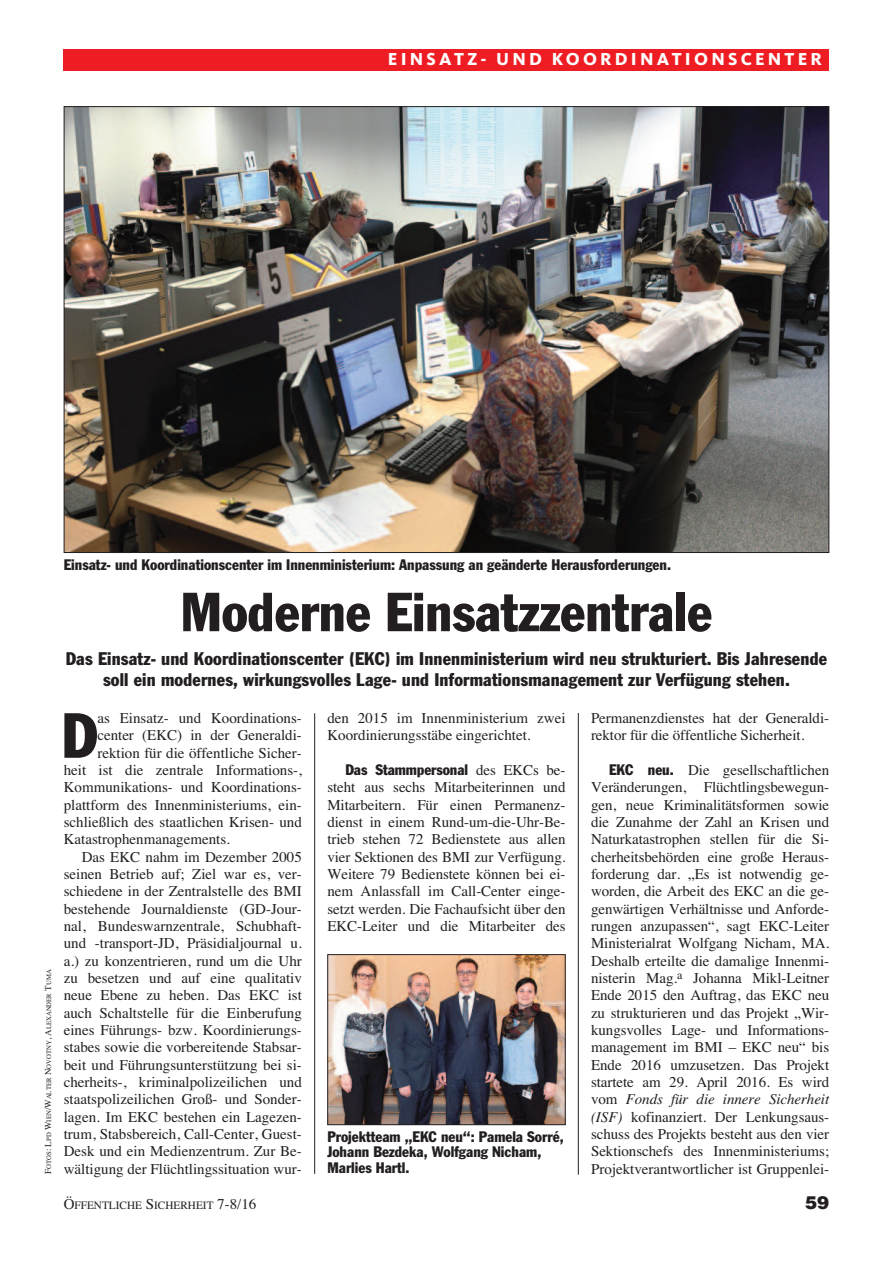
<style>
.page{position:relative;width:893px;height:1263px;background:#fff}
.page>*{position:absolute;margin:0;border:0;box-sizing:border-box;transform-origin:0 0}
.t1{font:condensed 62.55px "Franklin Gothic";color:#231f20}
.t2{font:condensed 54px "Franklin Gothic";color:#231f20}
.t3{font:condensed 18px/21.6px "Franklin Gothic";letter-spacing:.01em;color:#231f20;text-align:center}
.t4{font:800 18px "Kievit";letter-spacing:.175em;color:#fff}
.t5{font:900 18px "Helvetica";color:#231f20}
.t6{font:15px/17.4px "Times";color:#231f20}
.t7{font:condensed 15px/15.8px "Franklin Gothic";color:#231f20}
.t8{font:11.25px "Times";color:#231f20}
.t9{font:6.75px "Times";color:#231f20}
.s1{font-size:9px}
.s2{font-family:"Times";font-stretch:normal}
.s3{font-family:"Franklin Gothic";font-stretch:condensed}
.s4{font-style:italic}
.s5{font-size:15px}
</style>
<div class="page">
<hr style="left:314px;top:713px;width:1px;height:461px;background:#231f20">
<div style="left:64px;top:49px;width:765px;height:21px;background:#ee1d23"></div>
<hr style="left:578px;top:713px;width:1px;height:462px;background:#231f20">
<img style="left:66px;top:108px;width:761px;height:443px">
<img style="left:329px;top:956px;width:235px;height:167px">
<div style="left:327px;top:954px;width:239px;height:171px;border:1px solid #231f20"></div>
<p class="t4" style="left:388px;top:53px;width:436px">EINSATZ- UND KOORDINATIONSCENTER</p>
<p class="t9" style="left:45px;top:1174px;width:206px;rotate:-90deg"><span class="s1">F</span>otos<span class="s1">: L</span>pd <span class="s1">W</span>ien<span class="s1">/W</span>aLter <span class="s1">n</span>ovotny<span class="s1">, a</span>Lexander <span class="s1">t</span>uma</p>
<p class="t7" style="left:64px;top:557px;width:609px">Einsatz- und Koordinationscenter im Innenministerium: Anpassung an geänderte Herausforderungen.</p>
<h2 class="t2" style="left:181px;top:593px;width:533px">Moderne Einsatzzentrale</h2>
<p class="t3" style="left:66px;top:649px;width:763px">Das Einsatz- und Koordinationscenter (EKC) im Innenministerium wird neu strukturiert. Bis Jahresende soll ein modernes, wirkungsvolles Lage- und Informationsmanagement zur Verfügung stehen.</p>
<h1 class="t1" style="left:62px;top:713px;width:37px">D</h1>
<p class="t6" style="left:97px;top:709px;width:206px">as einsatz- und Koordinations-</p>
<p class="t6" style="left:97px;top:726px;width:206px">center (eKc) in der Generaldi-</p>
<p class="t6" style="left:97px;top:744px;width:206px">rektion für die öffentliche sicher-</p>
<p class="t6" style="left:64px;top:761px;width:240px">heit ist die zentrale informations-,</p>
<p class="t6" style="left:64px;top:778px;width:240px">Kommunikations- und Koordinations-</p>
<p class="t6" style="left:64px;top:796px;width:240px">plattform des innenministeriums, ein-</p>
<p class="t6" style="left:64px;top:813px;width:240px">schließlich des staatlichen Krisen- und</p>
<p class="t6" style="left:64px;top:830px;width:168px">Katastrophenmanagements.</p>
<p class="t6" style="left:82px;top:848px;width:222px">das eKc nahm im dezember 2005</p>
<p class="t6" style="left:64px;top:865px;width:240px">seinen Betrieb auf; Ziel war es, ver-</p>
<p class="t6" style="left:64px;top:882px;width:240px">schiedene in der Zentralstelle des Bmi</p>
<p class="t6" style="left:64px;top:900px;width:240px">bestehende Journaldienste (Gd-Jour-</p>
<p class="t6" style="left:64px;top:917px;width:240px">nal, Bundeswarnzentrale, schubhaft-</p>
<p class="t6" style="left:64px;top:934px;width:240px">und -transport-Jd, präsidialjournal u.</p>
<p class="t6" style="left:64px;top:952px;width:240px">a.) zu konzentrieren, rund um die uhr</p>
<p class="t6" style="left:64px;top:969px;width:240px">zu besetzen und auf eine qualitativ</p>
<p class="t6" style="left:64px;top:986px;width:240px">neue ebene zu heben. das eKc ist</p>
<p class="t6" style="left:64px;top:1004px;width:240px">auch schaltstelle für die einberufung</p>
<p class="t6" style="left:64px;top:1021px;width:240px">eines Führungs- bzw. Koordinierungs-</p>
<p class="t6" style="left:64px;top:1038px;width:240px">stabes sowie die vorbereitende stabsar-</p>
<p class="t6" style="left:64px;top:1056px;width:240px">beit und Führungsunterstützung bei si-</p>
<p class="t6" style="left:64px;top:1073px;width:240px">cherheits-, kriminalpolizeilichen und</p>
<p class="t6" style="left:64px;top:1090px;width:240px">staatspolizeilichen Groß- und sonder-</p>
<p class="t6" style="left:64px;top:1108px;width:240px">lagen. im eKc bestehen ein Lagezen-</p>
<p class="t6" style="left:64px;top:1125px;width:240px">trum, stabsbereich, call-center, Guest-</p>
<p class="t6" style="left:64px;top:1142px;width:240px">desk und ein medienzentrum. Zur Be-</p>
<p class="t6" style="left:64px;top:1160px;width:240px">wältigung der Flüchtlingssituation wur-</p>
<p class="t6" style="left:327px;top:709px;width:240px">den 2015 im innenministerium zwei<br>Koordinierungsstäbe eingerichtet.</p>
<p class="t7" style="left:345px;top:763px;width:222px">Das Stammpersonal <span class="s2">des eKcs be-</span></p>
<p class="t6" style="left:327px;top:779px;width:240px;text-align:justify">steht aus sechs mitarbeiterinnen und mitarbeitern. Für einen permanenz&shy;dienst in einem rund-um-die-uhr-Be&shy;trieb stehen 72 Bedienstete aus allen vier sektionen des Bmi zur verfügung.<br>Weitere 79 Bedienstete können bei ei&shy;nem anlassfall im call-center einge&shy;setzt werden. die Fachaufsicht über den eKc-Leiter und die mitarbeiter des</p>
<p class="t7" style="left:327px;top:1129px;width:238px">Projektteam „EKC neu“: Pamela Sorré,<br>Johann Bezdeka, Wolfgang Nicham,<br>Marlies Hartl.</p>
<p class="t6" style="left:591px;top:709px;width:240px">permanenzdienstes hat der Generaldi&shy;rektor für die öffentliche sicherheit.</p>
<p class="t6" style="left:591px;top:761px;width:240px;text-align:justify;text-indent:18px"><span class="s3">EKC neu.</span> die gesellschaftlichen veränderungen, Flüchtlingsbewegun&shy;gen, neue Kriminalitätsformen sowie die Zunahme der Zahl an Krisen und naturkatastrophen stellen für die si&shy;cherheitsbehörden eine große heraus&shy;forderung dar. „es ist notwendig ge&shy;worden, die arbeit des eKc an die ge&shy;genwärtigen verhältnisse und anforde&shy;rungen anzupassen“, sagt eKc-Leiter ministerialrat Wolfgang nicham, ma. deshalb erteilte die damalige innenmi&shy;nisterin mag.<sup>a</sup> Johanna mikl-Leitner ende 2015 den auftrag, das eKc neu zu strukturieren und das projekt „Wir&shy;kungsvolles Lage- und informations&shy;management im Bmi – eKc neu“ bis ende 2016 umzusetzen. das projekt startete am 29. april 2016. es wird vom <span class="s4">Fonds für die innere Sicherheit (ISF)</span> kofinanziert. der Lenkungsaus&shy;schuss des projekts besteht aus den vier sektionschefs des innenministeriums; projektverantwortlicher ist Gruppenlei-</p>
<p class="t8" style="left:64px;top:1198px;width:194px"><span class="s5">Ö</span>FFentLiche <span class="s5">s</span>icherheit <span class="s5">7-8/16</span></p>
<p class="t5" style="left:805px;top:1192px;width:26px">59</p>
</div>
